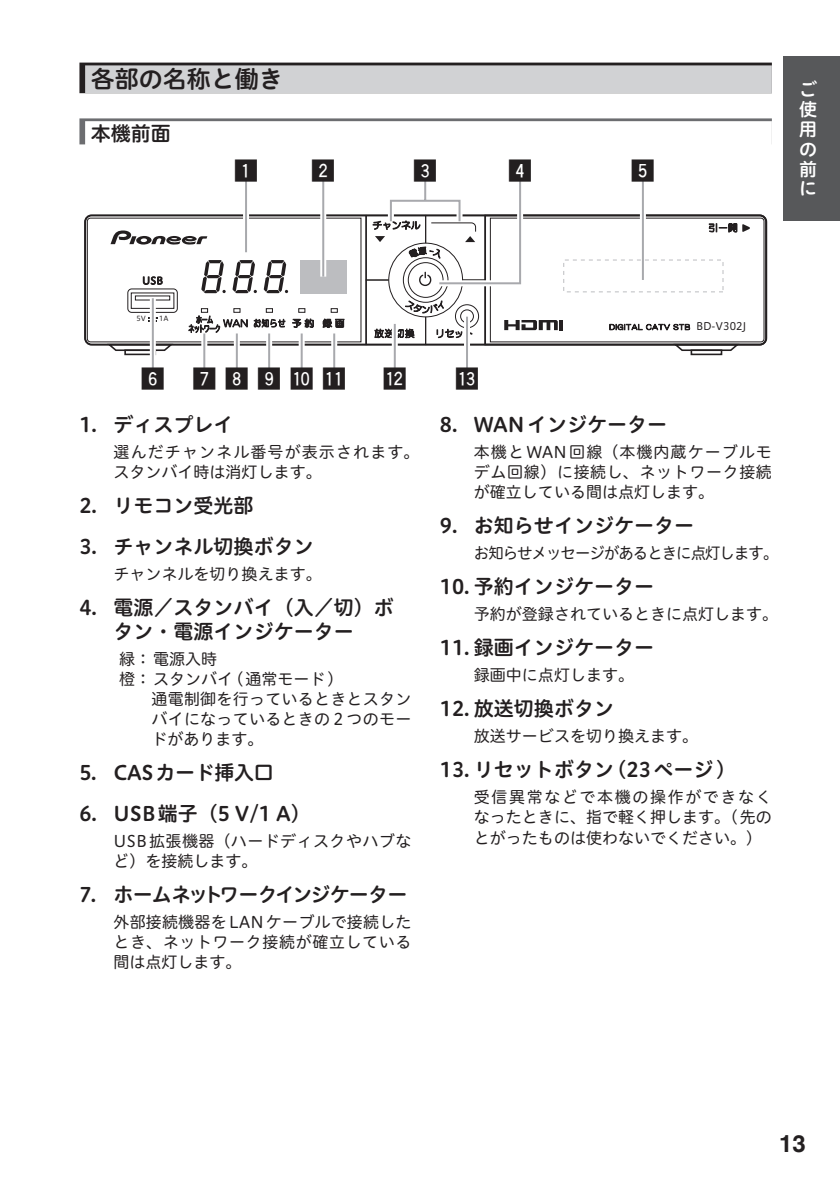
<style>
.page{position:relative;width:840px;height:1191px;background:#fff}
.page>*{position:absolute;margin:0;border:0;box-sizing:border-box;transform-origin:0 0}
.t1{font:700 24px "Square Number Inv";letter-spacing:.41em;color:#231f20}
.t2{font:24px "Hiragino UD Sans R Std N W6";color:#231f20}
.t3{font:700 24px "Helvetica LT";color:#231f20}
.t4{font:20px/24px "Hiragino UD Sans R Std N W6";color:#231f20;text-align:center}
.t5{font:20px "Hiragino UD Sans R Std N W6";letter-spacing:-.04em;color:#231f20}
.t6{font:20px "Hiragino UD Sans R Std N W6";letter-spacing:-.02em;color:#231f20}
.t7{font:18px/19.8px "Hiragino UD Sans R Std N W6";color:#fff;text-align:justify}
.t8{font:16px/20px "Hiragino UD Sans R Std N W4";color:#231f20;text-align:justify}
.t9{font:16px/20px "Hiragino UD Sans R Std N W4";letter-spacing:.07em;color:#231f20}
.t10{font:16px/20px "Hiragino UD Sans R Std N W4";letter-spacing:.025em;color:#231f20}
.t11{font:16px "Hiragino UD Sans R Std N W4";letter-spacing:-.06em;color:#231f20;scale:.96 1}
.t12{font:10.4px "Hiragino UD Sans R Std N W4";color:#231f20}
.t13{font:7px "Hiragino UD Sans R Std N W4";color:#231f20}
</style>
<div class="page">
<div style="left:782px;top:57px;width:57px;height:164px;background:#57585a"></div>
<div style="left:79px;top:63px;width:692px;height:30px;background:#231f20"></div>
<div style="left:85px;top:65px;width:686px;height:28px;background:#d1d2d4"></div>
<div style="left:79px;top:118px;width:692px;height:26px;background:#6c6d70"></div>
<div style="left:85px;top:121px;width:686px;height:24px;background:#fff"></div>
<div style="left:690px;top:349px;width:32px;height:6px;border:2px solid #231f20"></div>
<div style="left:124px;top:349px;width:32px;height:6px;border:2px solid #231f20"></div>
<div style="left:150px;top:298px;width:6px;height:70px;background:#f8f8f8"></div>
<hr style="left:152px;top:298px;width:2px;height:70px;background:#a8a9ad">
<svg style="left:205px;top:352px;width:1px;height:16px"></svg>
<hr style="left:203px;top:333px;width:2px;height:35px;background:#a8a9ad">
<div style="left:234px;top:333px;width:6px;height:35px;background:#f8f8f8"></div>
<hr style="left:236px;top:333px;width:2px;height:35px;background:#a8a9ad">
<div style="left:266px;top:333px;width:6px;height:35px;background:#f8f8f8"></div>
<hr style="left:268px;top:333px;width:2px;height:35px;background:#a8a9ad">
<svg style="left:302px;top:352px;width:1px;height:16px"></svg>
<hr style="left:300px;top:333px;width:2px;height:35px;background:#a8a9ad">
<div style="left:331px;top:333px;width:6px;height:35px;background:#f4f5f5"></div>
<hr style="left:333px;top:333px;width:2px;height:35px;background:#a8a9ad">
<svg style="left:395px;top:352px;width:1px;height:16px"></svg>
<hr style="left:393px;top:324px;width:2px;height:44px;background:#a8a9ad">
<hr style="left:466px;top:317px;width:2px;height:51px;background:#a8a9ad">
<svg style="left:84px;top:180px;width:682px;height:172px"></svg>
<div style="left:320px;top:181px;width:6px;height:96px;background:#f3f3f4"></div>
<hr style="left:322px;top:181px;width:2px;height:96px;background:#a8a9ad">
<div style="left:563px;top:259px;width:160px;height:33px;border:1px dashed #bcbdc0"></div>
<h1 class="t2" style="left:91px;top:61px;width:193px">各部の名称と働き</h1>
<p class="t4" style="left:91px;top:120px;width:81px">本機前面</p>
<h1 class="t1" style="left:234px;top:158px;width:24px">1</h1>
<h1 class="t1" style="left:312px;top:158px;width:24px">2</h1>
<h1 class="t1" style="left:508px;top:158px;width:24px">4</h1>
<h1 class="t1" style="left:413px;top:158px;width:24px">3</h1>
<h1 class="t1" style="left:631px;top:158px;width:24px">5</h1>
<p class="t7" style="left:798px;top:79px;width:19px">ご使用の前に</p>
<p class="t13" style="left:137px;top:313px;width:11px">5V</p>
<p class="t13" style="left:159px;top:313px;width:11px">1A</p>
<p class="t12" style="left:695px;top:319px;width:52px">BD-V302J</p>
<h1 class="t1" style="left:141px;top:365px;width:205px">6 789ab</h1>
<h1 class="t1" style="left:383px;top:365px;width:24px">c</h1>
<h1 class="t1" style="left:455px;top:365px;width:24px">d</h1>
<p class="t4" style="left:79px;top:411px;width:156px">1. ディスプレイ</p>
<p class="t9" style="left:113px;top:441px;width:307px">選んだチャンネル番号が表示されます。スタンバイ時は消灯します。</p>
<p class="t4" style="left:79px;top:492px;width:176px">2. リモコン受光部</p>
<p class="t4" style="left:79px;top:533px;width:236px">3. チャンネル切換ボタン</p>
<p class="t8" style="left:113px;top:563px;width:209px">チャンネルを切り換えます。</p>
<p class="t4" style="left:79px;top:594px;width:316px">4. 電源／スタンバイ（入／切）ボタン・電源インジケーター</p>
<p class="t8" style="left:119px;top:648px;width:100px">緑：電源入時</p>
<p class="t8" style="left:119px;top:668px;width:218px">橙：スタンバイ(通常モード)</p>
<p class="t8" style="left:151px;top:688px;width:261px">通電制御を行っているときとスタン</p>
<p class="t8" style="left:151px;top:708px;width:261px">バイになっているときの２つのモー</p>
<p class="t8" style="left:151px;top:728px;width:113px">ドがあります。</p>
<p class="t6" style="left:79px;top:757px;width:196px">5. CASカード挿入口</p>
<p class="t4" style="left:79px;top:800px;width:233px">6. USB端子（5 V/1 A）</p>
<p class="t10" style="left:113px;top:830px;width:299px">USB拡張機器（ハードディスクやハブなど）を接続します。</p>
<p class="t5" style="left:79px;top:879px;width:329px">7. ホームネットワークインジケーター</p>
<p class="t8" style="left:113px;top:911px;width:299px">外部接続機器をLANケーブルで接続したとき、ネットワーク接続が確立している間は点灯します。</p>
<p class="t4" style="left:439px;top:411px;width:229px">8. WANインジケーター</p>
<p class="t8" style="left:473px;top:441px;width:299px">本機とWAN回線（本機内蔵ケーブルモデム回線）に接続し、ネットワーク接続が確立している間は点灯します。</p>
<p class="t4" style="left:439px;top:512px;width:256px">9. お知らせインジケーター</p>
<p class="t11" style="left:473px;top:541px;width:318px">お知らせメッセージがあるときに点灯します。</p>
<p class="t4" style="left:439px;top:573px;width:216px">10. 予約インジケーター</p>
<p class="t8" style="left:473px;top:603px;width:305px">予約が登録されているときに点灯します。</p>
<p class="t4" style="left:439px;top:634px;width:216px">11. 録画インジケーター</p>
<p class="t8" style="left:473px;top:664px;width:161px">録画中に点灯します。</p>
<p class="t4" style="left:439px;top:695px;width:176px">12. 放送切換ボタン</p>
<p class="t8" style="left:473px;top:725px;width:225px">放送サービスを切り換えます。</p>
<p class="t4" style="left:439px;top:756px;width:287px">13. リセットボタン(23ページ)</p>
<p class="t8" style="left:473px;top:786px;width:299px">受信異常などで本機の操作ができなくなったときに、指で軽く押します。(先のとがったものは使わないでください。)</p>
<h1 class="t3" style="left:778px;top:1129px;width:28px">13</h1>
</div>
